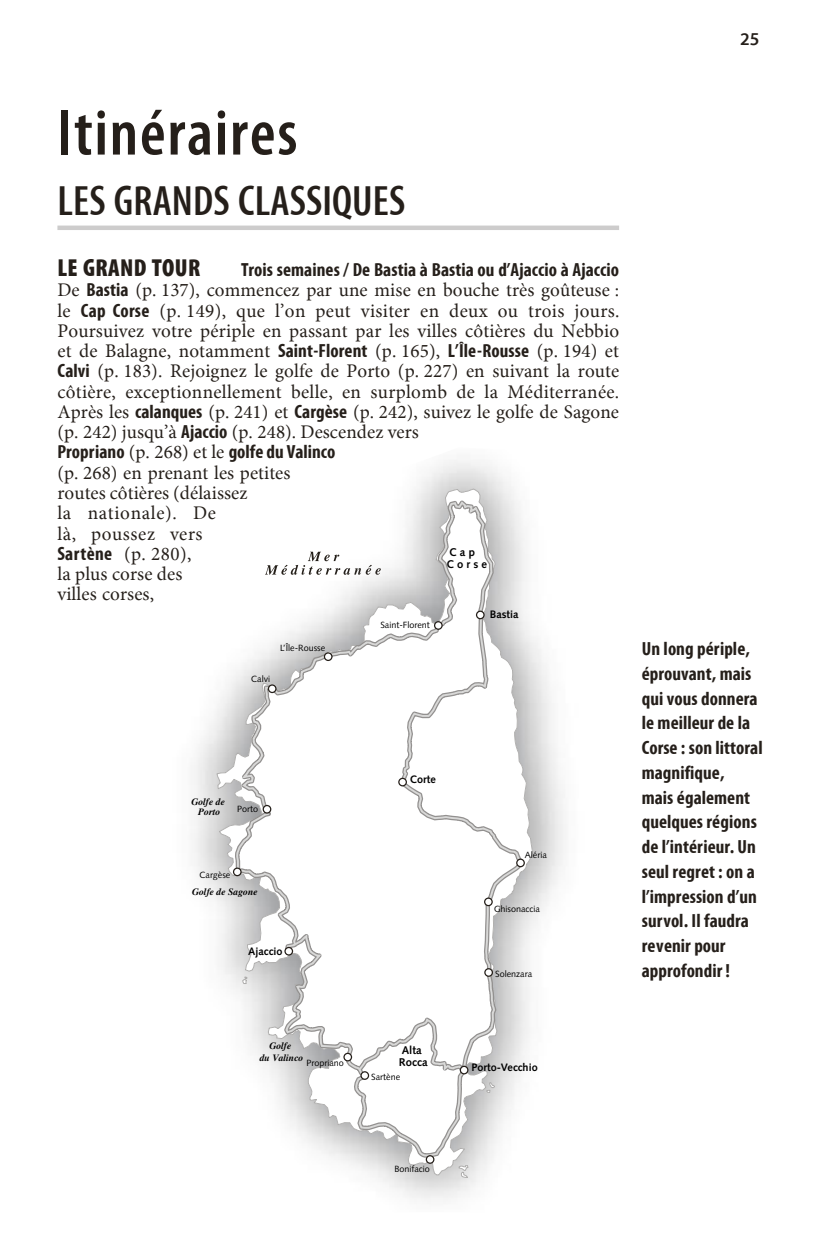
<style>
.page{position:relative;width:817px;height:1257px;background:#fff}
.page>*{position:absolute;margin:0;border:0;box-sizing:border-box;transform-origin:0 0}
.t1{font:700 65.25px "LPP Myriad Cond Light Unicode";letter-spacing:.03em;color:#251f1a}
.t2{font:700 42.75px "LPP Myriad Cond Light Unicode";letter-spacing:.005em;color:#251f1a}
.t3{font:24.75px "LPP Myriad Cond Black Unicode";letter-spacing:.015em;color:#251f1a}
.t4{font:19.12px/20.2px "LPP Minion Unicode";letter-spacing:.005em;color:#251f1a}
.t5{font:700 19.12px/24.8px "LPP Myriad Cond Unicode";letter-spacing:.005em;color:#251f1a}
.t6{font:700 18px "LPP Myriad Light Unicode";color:#251f1a}
.t7{font:700 11.25px/11.2px "Obelix";color:#000}
.t8{font:700 10.8px "Obelix";color:#000}
.t9{font:italic 700 9.67px/11.2px "Times";color:#000;text-align:center}
.t10{font:9px "Obelix";color:#000}
.s1{font-family:"LPP Myriad Cond Unicode";font-weight:700}
</style>
<div class="page">
<div style="left:57px;top:225px;width:562px;height:5px;background:#cdcccc"></div>
<svg style="left:216px;top:488px;width:317px;height:687px"></svg>
<svg style="left:492px;top:615px;width:31px;height:542px"></svg>
<svg style="left:236px;top:501px;width:256px;height:569px"></svg>
<svg style="left:284px;top:933px;width:71px;height:43px"></svg>
<svg style="left:355px;top:783px;width:166px;height:373px"></svg>
<svg style="left:242px;top:976px;width:253px;height:201px"></svg>
<svg style="left:262px;top:805px;width:9px;height:8px"></svg>
<svg style="left:264px;top:806px;width:6px;height:6px"></svg>
<svg style="left:233px;top:867px;width:8px;height:9px"></svg>
<div style="left:234px;top:868px;width:6px;height:7px;background:#fff;border-radius:50%"></div>
<svg style="left:284px;top:946px;width:9px;height:9px"></svg>
<div style="left:285px;top:948px;width:7px;height:6px;background:#fff;border-radius:50%"></div>
<svg style="left:343px;top:1052px;width:9px;height:9px"></svg>
<div style="left:344px;top:1054px;width:7px;height:6px;background:#fff;border-radius:50%"></div>
<svg style="left:360px;top:1071px;width:9px;height:8px"></svg>
<div style="left:361px;top:1072px;width:7px;height:6px;background:#fff;border-radius:50%"></div>
<svg style="left:459px;top:1065px;width:9px;height:9px"></svg>
<svg style="left:461px;top:1067px;width:6px;height:6px"></svg>
<svg style="left:516px;top:858px;width:8px;height:9px"></svg>
<svg style="left:517px;top:859px;width:6px;height:7px"></svg>
<svg style="left:270px;top:612px;width:217px;height:173px"></svg>
<svg style="left:484px;top:968px;width:9px;height:8px"></svg>
<svg style="left:485px;top:969px;width:6px;height:6px"></svg>
<svg style="left:484px;top:897px;width:8px;height:9px"></svg>
<div style="left:485px;top:898px;width:6px;height:7px;background:#fff;border-radius:50%"></div>
<svg style="left:425px;top:1155px;width:9px;height:8px"></svg>
<svg style="left:427px;top:1156px;width:6px;height:6px"></svg>
<p class="t6" style="left:740px;top:28px;width:21px">25</p>
<p class="t1" style="left:57px;top:94px;width:241px">ITINÉRAIRES</p>
<p class="t2" style="left:57px;top:176px;width:96px">LES GRANDS</p>
<p class="t2" style="left:238px;top:176px;width:17px">CLASSI</p>
<p class="t2" style="left:332px;top:176px;width:57px">QUES</p>
<p class="t3" style="left:57px;top:252px;width:144px">LE GRAND TOUR</p>
<p class="t4" style="left:57px;top:261px;width:563px;text-indent:183px"><span class="s1">Trois semaines / De Bastia à Bastia ou d’Ajaccio à Ajaccio </span>De <span class="s1">Bastia</span> (p. 137), commencez par une mise en bouche très goûteuse : le <span class="s1">Cap Corse</span> (p. 149), que l’on peut visiter en deux ou trois jours.<br>Poursuivez votre périple en passant par les villes côtières du Nebbio et de Balagne, notamment <span class="s1">Saint-Florent</span> (p. 165), <span class="s1">L’Île-Rousse</span> (p. 194) et <span class="s1">Calvi</span> (p. 183). Rejoignez le golfe de Porto (p. 227) en suivant la route côtière, exceptionnellement belle, en surplomb de la Méditerranée.<br>Après les <span class="s1">calanques</span> (p. 241) et <span class="s1">Cargèse</span> (p. 242), suivez le golfe de Sagone (p. 242) jusqu’à <span class="s1">Ajaccio</span> (p. 248). Descendez vers<br><span class="s1">Propriano</span> (p. 268) et le <span class="s1">golfe du Valinco<br></span>(p. 268) en prenant les petites<br>routes côtières (délaissez<br>la nationale). De<br>là, poussez vers<br><span class="s1">Sartène</span> (p. 280),<br>la plus corse des<br>villes corses,</p>
<p class="t7" style="left:446px;top:547px;width:42px">C a p<br>C o r s e</p>
<p class="t10" style="left:251px;top:674px;width:20px">Calvi</p>
<p class="t10" style="left:280px;top:642px;width:47px">L’Île-Rousse</p>
<p class="t9" style="left:191px;top:796px;width:35px">Golfe de</p>
<p class="t9" style="left:198px;top:806px;width:23px">Porto</p>
<p class="t10" style="left:237px;top:803px;width:23px">Porto</p>
<p class="t10" style="left:199px;top:870px;width:32px">Cargèse</p>
<p class="t9" style="left:192px;top:886px;width:67px">Golfe de Sagone</p>
<p class="t8" style="left:248px;top:945px;width:36px">Ajaccio</p>
<p class="t10" style="left:380px;top:619px;width:51px">Saint-Florent</p>
<p class="t8" style="left:489px;top:608px;width:30px">Bastia</p>
<p class="t8" style="left:410px;top:773px;width:27px">Corte</p>
<p class="t10" style="left:525px;top:849px;width:23px">Aléria</p>
<p class="t10" style="left:494px;top:904px;width:47px">Ghisonaccia</p>
<p class="t10" style="left:495px;top:968px;width:38px">Solenzara</p>
<p class="t5" style="left:641px;top:636px;width:122px">Un long périple, éprouvant, mais qui vous donnera le meilleur de la<br>Corse : son littoral magnifique,<br>mais également quelques régions de l’intérieur. Un seul regret : on a l’impression d’un survol. Il faudra revenir pour approfondir !</p>
<p class="t9" style="left:260px;top:1040px;width:45px">Golfe<br>du Valinco</p>
<p class="t10" style="left:306px;top:1057px;width:39px">Propriano</p>
<p class="t7" style="left:399px;top:1044px;width:30px">Alta<br>Rocca</p>
<p class="t10" style="left:371px;top:1071px;width:30px">Sartène</p>
<p class="t8" style="left:471px;top:1061px;width:68px">Porto-Vecchio</p>
<p class="t10" style="left:394px;top:1163px;width:37px">Bonifacio</p>
</div>
